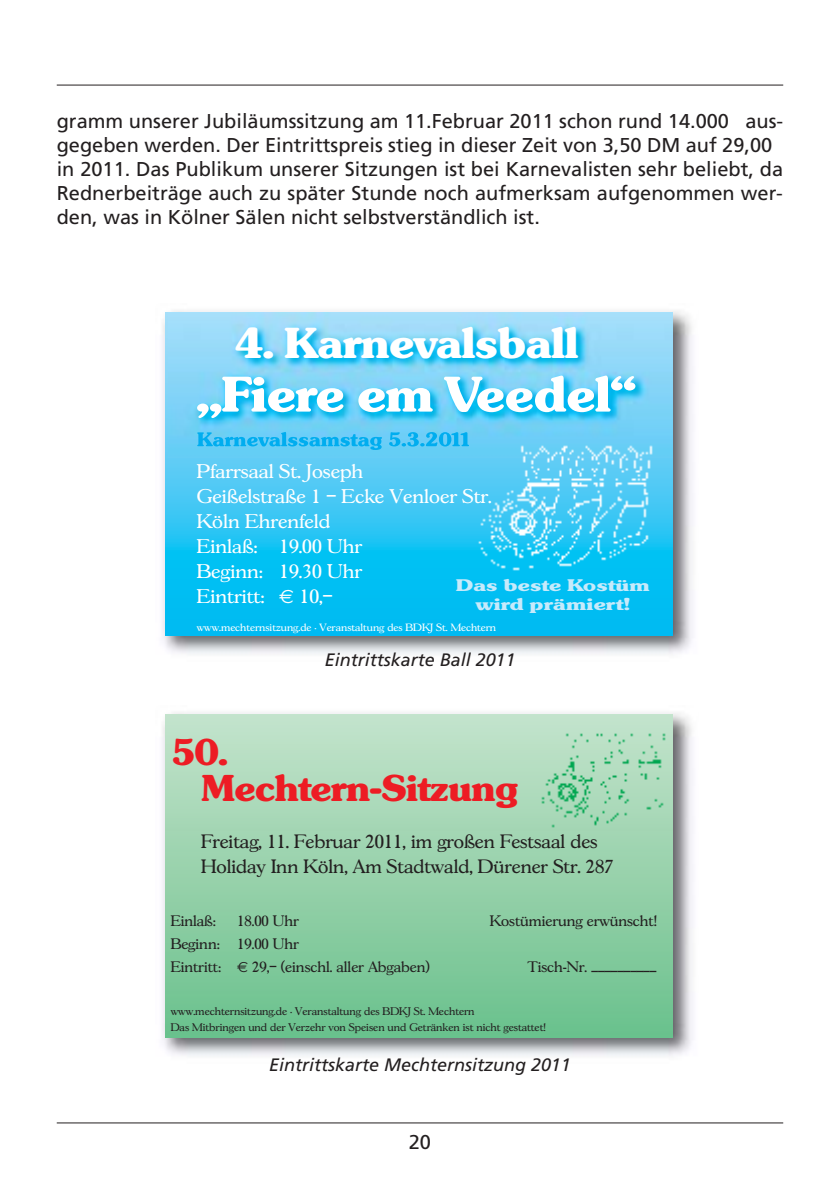
<style>
.page{position:relative;width:840px;height:1191px;background:#fff}
.page>*{position:absolute;margin:0;border:0;box-sizing:border-box;transform-origin:0 0}
.t1{font:48.4px "Sunset Bold+FOZEPD";letter-spacing:-.02em;color:#fff}
.t2{font:42px "Sunset Bold+FOZEPD";letter-spacing:-.02em;color:#fff}
.t3{font:36.2px/36px "Sunset Bold+SCCFYK";letter-spacing:-.02em;color:#ed1c24}
.t4{font:20px/24px "Frutiger";color:#231f20}
.t5{font:19.2px/25px "Gascogne Regular+KDNQLH";color:#fff}
.t6{font:18.8px/24.6px "Gascogne Regular+DXNLOR";color:#231f20}
.t7{font:italic 18px "Frutiger";color:#231f20}
.t8{font:16.2px/18.4px "Sunset Bold+FOZEPD";color:#c7eafb;text-align:center;scale:1.3 1}
.t9{font:14.8px/22.8px "Gascogne Regular+DXNLOR";color:#231f20}
.t10{font:10.8px "Gascogne Regular+DXNLOR";color:#231f20}
.t11{font:10.2px "Gascogne Regular+KDNQLH";color:#fff}
.s1{font-family:"Euro Sans Regular+FEJDZK"}
.s2{font-family:"Euro Sans Regular+WVFWAV"}
</style>
<div class="page">
<hr style="left:57px;top:85px;width:725px;height:1px;background:#231f20">
<hr style="left:57px;top:1122px;width:725px;height:1px;background:#231f20">
<img style="left:162px;top:311px;width:531px;height:343px">
<svg style="left:165px;top:312px;width:507px;height:323px;background:#1dc2f3"></svg>
<img style="left:168px;top:312px;width:504px;height:145px">
<img style="left:197px;top:432px;width:60px;height:14px">
<img style="left:477px;top:443px;width:178px;height:128px">
<img style="left:162px;top:713px;width:531px;height:343px">
<svg style="left:165px;top:714px;width:507px;height:323px;background:#96d1ab"></svg>
<p class="t4" style="left:57px;top:111px;width:727px">gramm unserer Jubiläumssitzung am 11.Februar 2011 schon rund 14.000 aus&shy;gegeben werden. Der Eintrittspreis stieg in dieser Zeit von 3,50 DM auf 29,00 in 2011. Das Publikum unserer Sitzungen ist bei Karnevalisten sehr beliebt, da Rednerbeiträge auch zu später Stunde noch aufmerksam aufgenommen wer&shy;den, was in Kölner Sälen nicht selbstverständlich ist.</p>
<h2 class="t2" style="left:234px;top:327px;width:346px">4. Karnevalsball</h2>
<h1 class="t1" style="left:196px;top:376px;width:441px">„Fiere em Veedel“</h1>
<p class="t5" style="left:197px;top:462px;width:296px">Pfarrsaal St. Joseph<br>Geißelstraße 1 – Ecke Venloer Str.<br>Köln Ehrenfeld<br>Einlaß: 19.00 Uhr<br>Beginn: 19.30 Uhr<br>Eintritt: <span class="s1">€</span> 10,–</p>
<p class="t8" style="left:455px;top:577px;width:150px">Das beste Kostüm wird prämiert!</p>
<p class="t11" style="left:197px;top:623px;width:301px">www.mechternsitzung.de · Veranstaltung des BDKJ St. Mechtern</p>
<p class="t7" style="left:324px;top:652px;width:192px">Eintrittskarte Ball 2011</p>
<h3 class="t3" style="left:201px;top:734px;width:319px;text-indent:-30px">50.<br>Mechtern-Sitzung</h3>
<p class="t6" style="left:201px;top:830px;width:414px">Freitag, 11. Februar 2011, im großen Festsaal des<br>Holiday Inn Köln, Am Stadtwald, Dürener Str. 287</p>
<p class="t9" style="left:170px;top:911px;width:47px">Einlaß:</p>
<p class="t9" style="left:237px;top:911px;width:63px">18.00 Uhr</p>
<p class="t9" style="left:489px;top:911px;width:168px">Kostümierung erwünscht!</p>
<p class="t9" style="left:170px;top:934px;width:260px">Beginn: 19.00 Uhr<br>Eintritt: <span class="s2">€</span> 29,– (einschl. aller Abgaben)</p>
<p class="t9" style="left:527px;top:962px;width:130px">Tisch-Nr. ––––––––––</p>
<p class="t10" style="left:170px;top:1005px;width:305px">www.mechternsitzung.de · Veranstaltung des BDKJ St. Mechtern</p>
<p class="t7" style="left:269px;top:1057px;width:303px">Eintrittskarte Mechternsitzung 2011</p>
<p class="t10" style="left:170px;top:1021px;width:376px">Das Mitbringen und der Verzehr von Speisen und Getränken ist nicht gestattet!</p>
<p class="t4" style="left:408px;top:1131px;width:24px">20</p>
</div>
